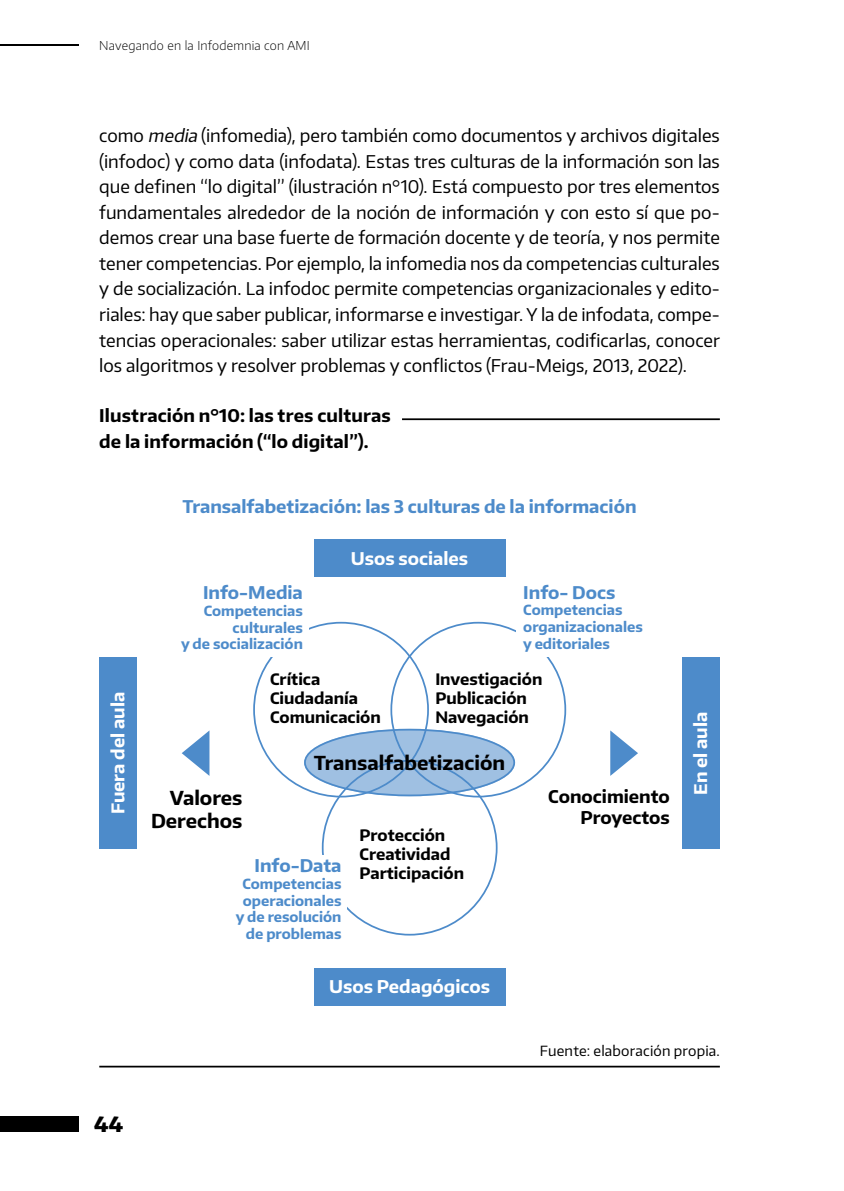
<style>
.page{position:relative;width:844px;height:1191px;background:#fff}
.page>*{position:absolute;margin:0;border:0;box-sizing:border-box;transform-origin:0 0}
.t1{font:800 21px "Encode Sans";color:#000}
.t2{font:700 19.25px/23.1px "Encode Sans";color:#000;text-align:right}
.t3{font:17.5px/25.6px "Encode Sans";color:#000;text-align:justify}
.t4{font:700 17.5px/25.6px "Encode Sans";letter-spacing:.005em;color:#000}
.t5{font:700 17.5px "Encode Sans";color:#4d8bca}
.t6{font:700 17.5px "Encode Sans";color:#fff}
.t7{font:700 15.75px/18.9px "Encode Sans";color:#000}
.t8{font:700 14px/16.8px "Encode Sans";color:#4d8bca;text-align:right}
.t9{font:14px "Encode Sans";letter-spacing:.015em;color:#000}
.t10{font:200 12.25px "Encode Sans";letter-spacing:.02em;color:#000}
.s1{font-style:italic}
</style>
<div class="page">
<div style="left:0;top:1116px;width:78px;height:16px;background:#000"></div>
<hr style="left:0;top:45px;width:78px;height:1px;background:#000">
<div style="left:314px;top:539px;width:191px;height:38px;background:#4d8bca"></div>
<div style="left:99px;top:657px;width:38px;height:192px;background:#4d8bca"></div>
<div style="left:314px;top:968px;width:191px;height:38px;background:#4d8bca"></div>
<div style="left:682px;top:657px;width:37px;height:192px;background:#4d8bca"></div>
<hr style="left:402px;top:418px;width:317px;height:2px;background:#000">
<svg style="left:305px;top:729px;width:209px;height:66px;background:#98bbe0"></svg>
<div style="left:304px;top:729px;width:211px;height:67px;border:2px solid #4d8bca;border-radius:50%"></div>
<svg style="left:610px;top:730px;width:28px;height:46px"></svg>
<svg style="left:182px;top:731px;width:27px;height:45px"></svg>
<hr style="left:99px;top:1065px;width:620px;height:2px;background:#000">
<p class="t10" style="left:99px;top:37px;width:212px">Navegando en la Infodemnia con AMI</p>
<p class="t3" style="left:99px;top:122px;width:622px">como <span class="s1">media</span> (infomedia), pero también como documentos y archivos digitales (infodoc) y como data (infodata). Estas tres culturas de la información son las que definen “lo digital” (ilustración n°10). Está compuesto por tres elementos fundamentales alrededor de la noción de información y con esto sí que po&shy;demos crear una base fuerte de formación docente y de teoría, y nos permite tener competencias. Por ejemplo, la infomedia nos da competencias culturales y de socialización. La infodoc permite competencias organizacionales y edito&shy;riales: hay que saber publicar, informarse e investigar. Y la de infodata, compe&shy;tencias operacionales: saber utilizar estas herramientas, codificarlas, conocer los algoritmos y resolver problemas y conflictos (Frau-Meigs, 2013, 2022).</p>
<p class="t4" style="left:99px;top:402px;width:293px">Ilustración n°10: las tres culturas de la información (“lo digital”).</p>
<p class="t5" style="left:182px;top:495px;width:455px">Transalfabetización: las 3 culturas de la información</p>
<p class="t6" style="left:106px;top:814px;width:124px;rotate:-90deg">Fuera del aula</p>
<p class="t1" style="left:94px;top:1110px;width:31px">44</p>
<p class="t5" style="left:203px;top:581px;width:101px">Info-Media</p>
<p class="t8" style="left:181px;top:601px;width:123px">Competencias culturales<br>y de socialización</p>
<p class="t6" style="left:351px;top:546px;width:119px">Usos sociales</p>
<p class="t5" style="left:523px;top:580px;width:94px">Info- Docs</p>
<p class="t8" style="left:523px;top:601px;width:121px;text-align:left">Competencias organizacionales y editoriales</p>
<p class="t7" style="left:270px;top:669px;width:112px">Crítica<br>Ciudadanía<br>Comunicación</p>
<p class="t7" style="left:435px;top:669px;width:108px">Investigación<br>Publicación<br>Navegación</p>
<p class="t2" style="left:314px;top:751px;width:193px">Transalfabetización</p>
<p class="t2" style="left:151px;top:785px;width:93px">Valores<br>Derechos</p>
<p class="t4" style="left:548px;top:785px;width:123px;line-height:21px;text-align:right">Conocimiento<br>Proyectos</p>
<p class="t7" style="left:359px;top:825px;width:106px">Protección<br>Creatividad<br>Participación</p>
<p class="t5" style="left:254px;top:854px;width:88px">Info-Data</p>
<p class="t8" style="left:236px;top:874px;width:107px">Competencias operacionales y de resolución de problemas</p>
<p class="t6" style="left:329px;top:975px;width:162px">Usos Pedagógicos</p>
<p class="t6" style="left:689px;top:794px;width:85px;rotate:-90deg">En el aula</p>
<p class="t9" style="left:539px;top:1042px;width:181px">Fuente: elaboración propia.</p>
</div>
